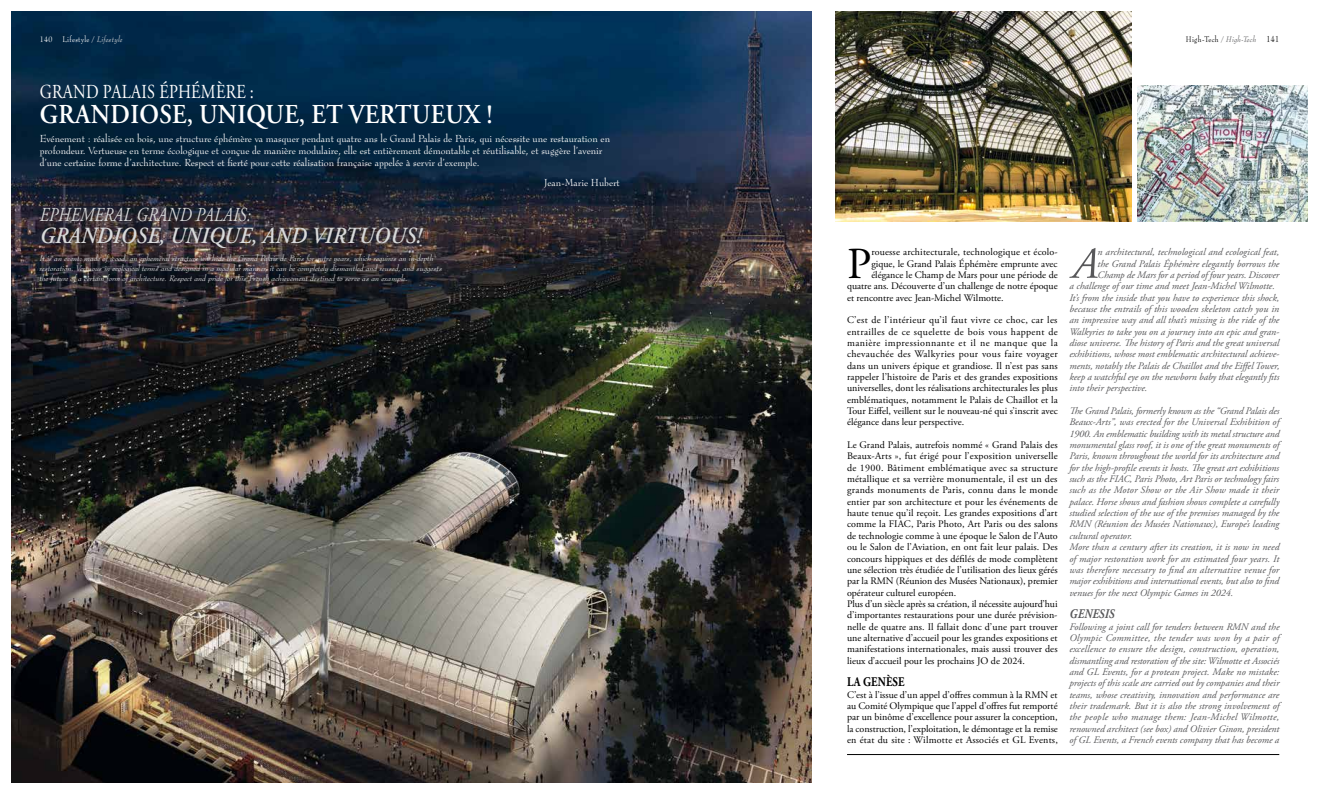
<style>
.page{position:relative;width:1319px;height:794px;background:#fff}
.page>*{position:absolute;margin:0;border:0;box-sizing:border-box;transform-origin:0 0}
.t1{font:44.2px "Adobe Garamond Pro";color:#000}
.t2{font:600 27.3px "Adobe Garamond Pro";letter-spacing:.015em;color:#fff;scale:.9 1}
.t3{font:italic 600 23.1px "Adobe Garamond Pro";letter-spacing:.015em;color:#d9dadb;scale:.9 1}
.t4{font:italic 19.8px "Adobe Garamond Pro";letter-spacing:.015em;color:#d9dadb;scale:.82 1}
.t5{font:19.8px "Adobe Garamond Pro";letter-spacing:.015em;color:#fff;scale:.82 1}
.t6{font:700 13.2px "Adobe Garamond Pro";letter-spacing:.015em;color:#000;scale:.82 1}
.t7{font:italic 700 13.2px "Adobe Garamond Pro";letter-spacing:.015em;color:#58585a;scale:.82 1}
.t8{font:italic 10px/11.3px "Adobe Garamond Pro";color:#58585a}
.t9{font:10px/11.3px "Adobe Garamond Pro";letter-spacing:.005em;color:#000;text-align:justify}
.t10{font:10px/12px "Bernhard Modern BT";color:#fff}
.t11{font:italic 8px/10px "Bernhard Modern BT";color:#d9dadb}
.t12{font:italic 8px "Bernhard Modern BT";letter-spacing:.05em;color:#58585a;scale:.9 1}
.t13{font:8px "Bernhard Modern BT";letter-spacing:.05em;color:#fff;scale:.9 1}
.s1{font-style:italic}
.s2{font-style:italic;color:#d9dadb}
.s3{font-style:normal;color:#000}
.s4{font-style:normal;font-size:8.8px;color:#000}
</style>
<div class="page">
<hr style="left:846px;top:754px;width:432px;height:1px;background:#000">
<img style="left:11px;top:11px;width:800px;height:771px">
<svg style="left:1069px;top:248px;width:28px;height:30px"></svg>
<img style="left:835px;top:11px;width:296px;height:210px">
<img style="left:1137px;top:85px;width:170px;height:136px">
<p class="t13" style="left:40px;top:34px;width:16px">140</p>
<p class="t13" style="left:62px;top:34px;width:68px">Lifestyle <span class="s1">/</span> <span class="s2">Lifestyle</span></p>
<h3 class="t5" style="left:40px;top:80px;width:263px">GRAND PALAIS ÉPHÉMÈRE :</h3>
<h2 class="t2" style="left:40px;top:98px;width:505px">GRANDIOSE, UNIQUE, ET VERTUEUX !</h2>
<p class="t10" style="left:40px;top:132px;width:572px">Evénement : réalisée en bois, une structure éphémère va masquer pendant quatre ans le Grand Palais de Paris, qui nécessite une restauration en profondeur. Vertueuse en terme écologique et conçue de manière modulaire, elle est entièrement démontable et réutilisable, et suggère l’avenir d’une certaine forme d’architecture. Respect et fierté pour cette réalisation française appelée à servir d’exemple.</p>
<h3 class="t4" style="left:40px;top:203px;width:259px">EPHEMERAL GRAND PALAIS:</h3>
<h3 class="t3" style="left:40px;top:222px;width:425px">GRANDIOSE, UNIQUE, AND VIRTUOUS!</h3>
<p class="t11" style="left:40px;top:253px;width:404px">It is an event: made of wood, an ephemeral structure will hide the Grand Palais de Paris for qutre years, which requires an in-depth restoration. Vertuous in ecological terms and designed in a modular manner, it can be completely dismantled and reused, and suggests the future of a certain form of architecture. Respect and pride for this French achievement destined to serve as an example.</p>
<p class="t10" style="left:544px;top:176px;width:77px">Jean-Marie Hubert</p>
<p class="t12" style="left:1185px;top:34px;width:105px"><span class="s3">High-Tech</span> / High-Tech <span class="s4">141</span></p>
<h1 class="t1" style="left:846px;top:237px;width:26px">P</h1>
<p class="t9" style="left:871px;top:247px;width:188px">rouesse architecturale, technologique et écolo-</p>
<p class="t9" style="left:871px;top:258px;width:188px">gique, le Grand Palais Éphémère emprunte avec</p>
<p class="t9" style="left:871px;top:269px;width:188px">élégance le Champ de Mars pour une période de</p>
<p class="t9" style="left:846px;top:281px;width:212px">quatre ans. Découverte d’un challenge de notre époque</p>
<p class="t9" style="left:846px;top:292px;width:158px">et rencontre avec Jean-Michel Wilmotte.</p>
<p class="t9" style="left:846px;top:315px;width:212px">C’est de l’intérieur qu’il faut vivre ce choc, car les entrailles de ce squelette de bois vous happent de manière impressionnante et il ne manque que la chevauchée des Walkyries pour vous faire voyager dans un univers épique et grandiose. Il n’est pas sans rappeler l’histoire de Paris et des grandes expositions universelles, dont les réalisations architecturales les plus emblématiques, notamment le Palais de Chaillot et la Tour Eiffel, veillent sur le nouveau-né qui s’inscrit avec élégance dans leur perspective.</p>
<p class="t9" style="left:846px;top:439px;width:212px;text-align:left">Le Grand Palais, autrefois nommé « Grand Palais des Beaux-Arts », fut érigé pour l’exposition universelle de 1900. Bâtiment emblématique avec sa structure métallique et sa verrière monumentale, il est un des grands monuments de Paris, connu dans le monde entier par son architecture et pour les événements de haute tenue qu’il reçoit. Les grandes expositions d’art comme la FIAC, Paris Photo, Art Paris ou des salons de technologie comme à une époque le Salon de l’Auto ou le Salon de l’Aviation, en ont fait leur palais. Des concours hippiques et des défilés de mode complètent une sélection très étudiée de l’utilisation des lieux gérés par la RMN (Réunion des Musées Nationaux), premier opérateur culturel européen.<br>Plus d’un siècle après sa création, il nécessite aujourd’hui d’importantes restaurations pour une durée prévision&shy;nelle de quatre ans. Il fallait donc d’une part trouver une alternative d’accueil pour les grandes expositions et manifestations internationales, mais aussi trouver des lieux d’accueil pour les prochains JO de 2024.</p>
<h3 class="t6" style="left:847px;top:674px;width:72px">LA GENÈSE</h3>
<p class="t9" style="left:846px;top:689px;width:212px">C’est à l’issue d’un appel d’offres commun à la RMN et au Comité Olympique que l’appel d’offres fut remporté par un binôme d’excellence pour assurer la conception, la construction, l’exploitation, le démontage et la remise en état du site : Wilmotte et Associés et GL Events,</p>
<p class="t8" style="left:1097px;top:247px;width:183px">n architectural, technological and ecological feat,</p>
<p class="t8" style="left:1097px;top:258px;width:183px">the Grand Palais Éphémère elegantly borrows the</p>
<p class="t8" style="left:1097px;top:269px;width:183px">Champ de Mars for a period of four years. Discover</p>
<p class="t8" style="left:1069px;top:281px;width:207px">a challenge of our time and meet Jean-Michel Wilmotte.</p>
<p class="t8" style="left:1069px;top:292px;width:211px">It’s from the inside that you have to experience this shock,</p>
<p class="t8" style="left:1069px;top:303px;width:211px">because the entrails of this wooden skeleton catch you in</p>
<p class="t8" style="left:1069px;top:315px;width:211px">an impressive way and all that’s missing is the ride of the</p>
<p class="t8" style="left:1069px;top:326px;width:211px">Walkyries to take you on a journey into an epic and gran-</p>
<p class="t8" style="left:1069px;top:337px;width:211px">diose universe. The history of Paris and the great universal</p>
<p class="t8" style="left:1069px;top:349px;width:211px">exhibitions, whose most emblematic architectural achieve-</p>
<p class="t8" style="left:1069px;top:360px;width:212px">ments, notably the Palais de Chaillot and the Eiffel Tower,</p>
<p class="t8" style="left:1069px;top:371px;width:211px">keep a watchful eye on the newborn baby that elegantly fits</p>
<p class="t8" style="left:1069px;top:383px;width:79px">into their perspective.</p>
<p class="t8" style="left:1069px;top:405px;width:212px">The Grand Palais, formerly known as the “Grand Palais des Beaux-Arts”, was erected for the Universal Exhibition of 1900. An emblematic building with its metal structure and monumental glass roof, it is one of the great monuments of Paris, known throughout the world for its architecture and for the high-profile events it hosts. The great art exhibitions such as the FIAC, Paris Photo, Art Paris or technology fairs such as the Motor Show or the Air Show made it their palace. Horse shows and fashion shows complete a carefully studied selection of the use of the premises managed by the RMN (Réunion des Musées Nationaux), Europe’s leading cultural operator.<br>More than a century after its creation, it is now in need of major restoration work for an estimated four years. It was therefore necessary to find an alternative venue for major exhibitions and international events, but also to find venues for the next Olympic Games in 2024.</p>
<h3 class="t7" style="left:1069px;top:606px;width:57px">GENESIS</h3>
<p class="t8" style="left:1069px;top:621px;width:211px;text-align:justify">Following a joint call for tenders between RMN and the Olympic Committee, the tender was won by a pair of excellence to ensure the design, construction, operation, dismantling and restoration of the site: Wilmotte et Associés and GL Events, for a protean project. Make no mistake: projects of this scale are carried out by companies and their teams, whose creativity, innovation and performance are their trademark. But it is also the strong involvement of the people who manage them: Jean-Michel Wilmotte, renowned architect (see box) and Olivier Ginon, president of GL Events, a French events company that has become a</p>
</div>
